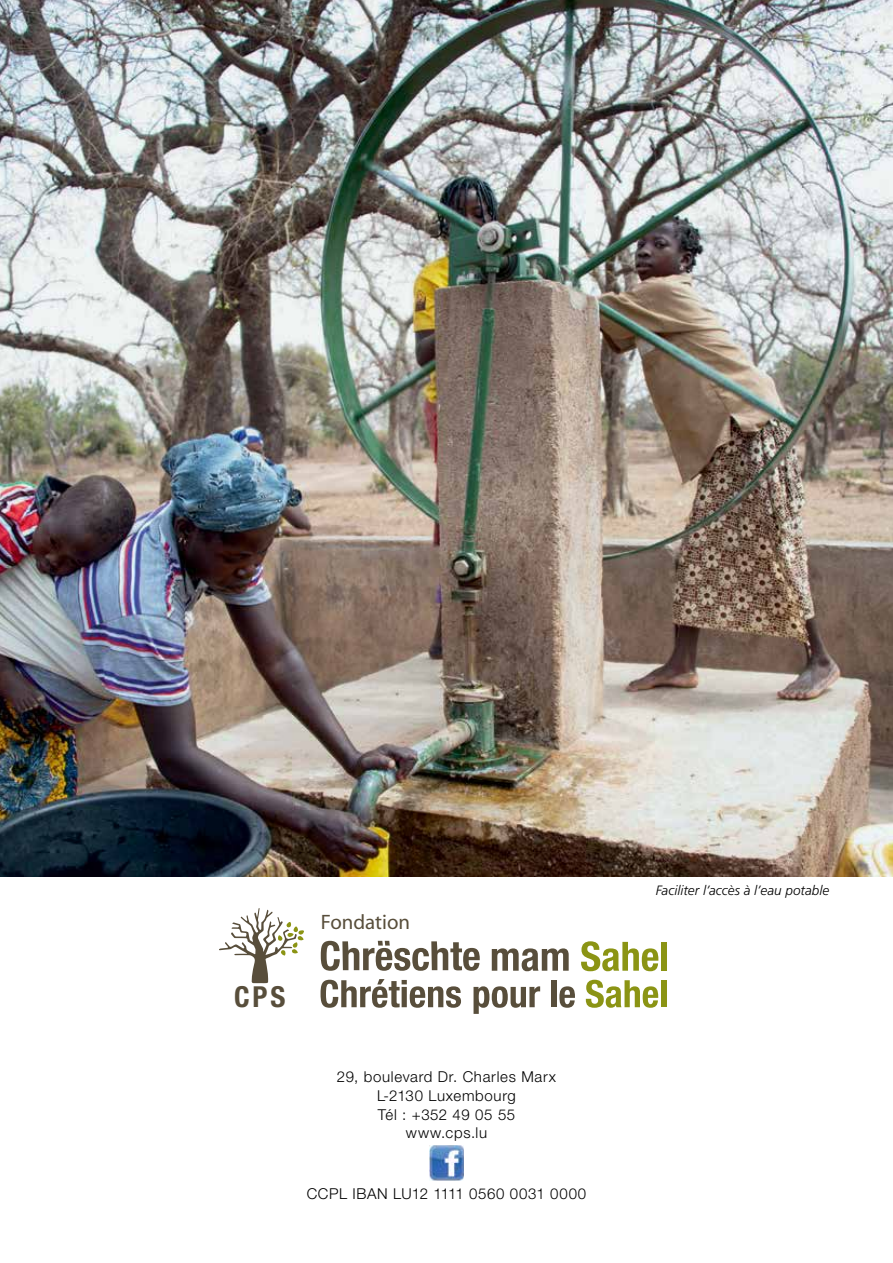
<style>
.page{position:relative;width:893px;height:1263px;background:#fff}
.page>*{position:absolute;margin:0;border:0;box-sizing:border-box;transform-origin:0 0}
.t1{font:700 condensed 28.95px "Helvetica Neue LT Std";color:#584e3b}
.t2{font:20.85px "Myriad";color:#584e3b}
.t3{font:300 15px/18.8px "Helvetica Neue LT Std";letter-spacing:.045em;color:#000;text-align:center}
.t4{font:italic 300 13.5px "Frutiger LT Std";color:#000}
</style>
<div class="page">
<svg style="left:321px;top:941px;width:159px;height:30px"></svg>
<svg style="left:492px;top:948px;width:77px;height:23px"></svg>
<svg style="left:581px;top:941px;width:77px;height:30px"></svg>
<div style="left:661px;top:942px;width:6px;height:29px;background:#8b9414"></div>
<svg style="left:321px;top:979px;width:140px;height:29px"></svg>
<svg style="left:474px;top:986px;width:66px;height:28px"></svg>
<div style="left:551px;top:980px;width:5px;height:27px;background:#584e3b"></div>
<svg style="left:559px;top:986px;width:16px;height:22px"></svg>
<svg style="left:586px;top:980px;width:72px;height:28px"></svg>
<div style="left:661px;top:980px;width:5px;height:27px;background:#8b9414"></div>
<svg style="left:219px;top:908px;width:85px;height:76px"></svg>
<img style="left:429px;top:1145px;width:34px;height:35px">
<img style="left:0;top:0;width:893px;height:876px">
<h1 class="t1" style="left:234px;top:980px;width:53px">CPS</h1>
<h2 class="t2" style="left:321px;top:911px;width:91px">Fondation</h2>
<p class="t3" style="left:337px;top:1067px;width:221px">29, boulevard Dr. Charles Marx<br>L-2130 Luxembourg<br>Tél : +352 49 05 55 www.cps.lu</p>
<p class="t3" style="left:307px;top:1184px;width:281px">CCPL IBAN LU12 1111 0560 0031 0000</p>
<p class="t4" style="left:656px;top:882px;width:175px">Faciliter l’accès à l’eau potable</p>
</div>
